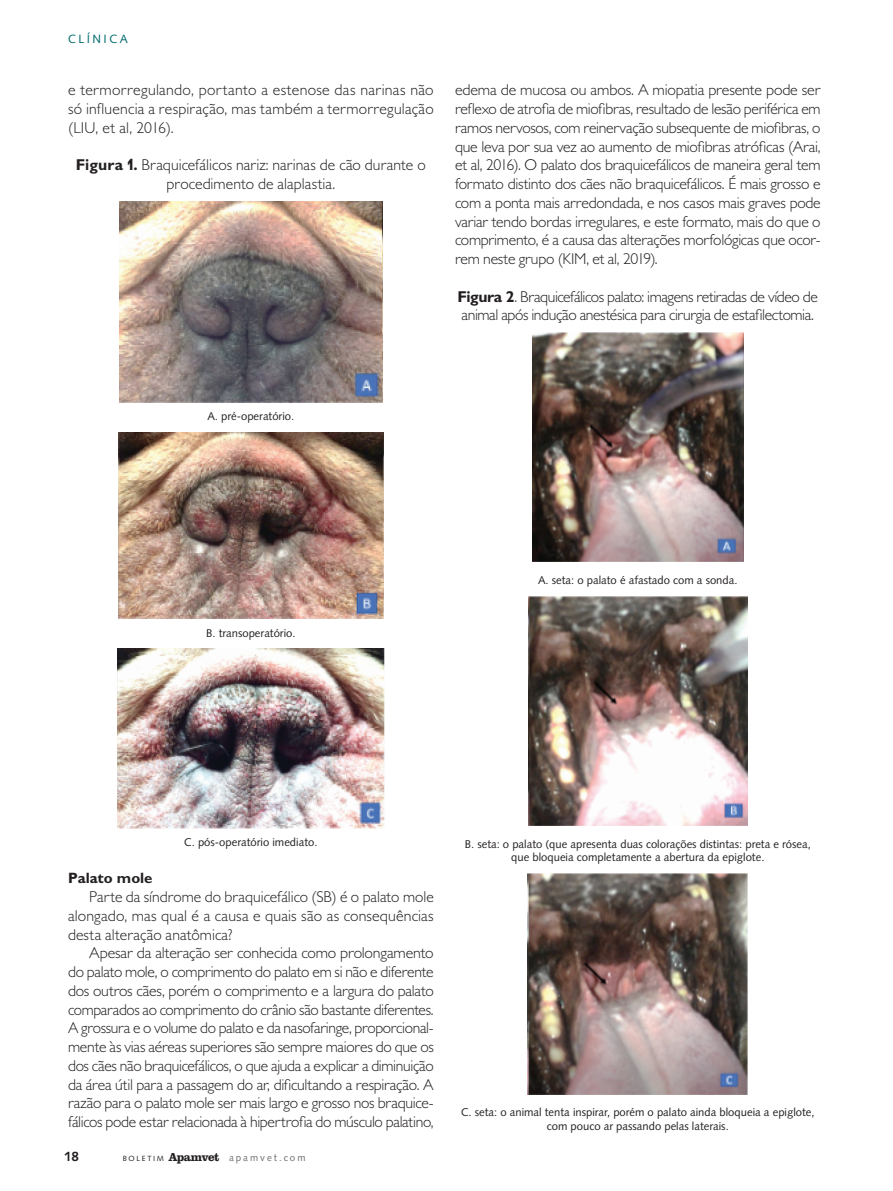
<style>
.page{position:relative;width:893px;height:1191px;background:#fff}
.page>*{position:absolute;margin:0;border:0;box-sizing:border-box;transform-origin:0 0}
.t1{font:300 15.75px/18.8px "Gill Sans MT Pro";letter-spacing:-.015em;color:#231f20;text-align:justify}
.t2{font:300 15.75px/18.8px "Gill Sans MT Pro";letter-spacing:.005em;color:#231f20;text-align:center}
.t3{font:700 15px "Gill Sans MT Pro";color:#231f20}
.t4{font:700 13.5px "Syntax LT Std";color:#231f20}
.t5{font:12px "Syntax LT Std";letter-spacing:.2em;color:#006b6d}
.t6{font:11.25px/13.5px "Syntax LT Std";color:#231f20;text-align:center}
.t7{font:9.75px "Syntax LT Std";letter-spacing:.2em;color:#6c6d70}
.s1{font-weight:700}
.s2{font-weight:700;font-size:23.85px}
.s3{font-size:7.5px;color:#231f20}
.s4{font-family:"Clarendon LT Std";font-weight:700;font-size:12px;color:#231f20}
</style>
<div class="page">
<img style="left:120px;top:201px;width:262px;height:201px">
<img style="left:119px;top:432px;width:264px;height:187px">
<img style="left:117px;top:648px;width:268px;height:180px">
<img style="left:532px;top:332px;width:211px;height:230px">
<img style="left:528px;top:596px;width:219px;height:229px">
<img style="left:528px;top:873px;width:220px;height:221px">
<p class="t5" style="left:68px;top:31px;width:61px">CLÍNICA</p>
<p class="t1" style="left:68px;top:80px;width:367px">e termorregulando, portanto a estenose das narinas não só influencia a respiração, mas também a termorregulação (LIU, et al, 2016).</p>
<p class="t2" style="left:76px;top:155px;width:351px"><span class="s1">Figura</span> <span class="s2">1</span><span class="s1">.</span> Braquicefálicos nariz: narinas de cão durante o procedimento de alaplastia.</p>
<p class="t1" style="left:455px;top:80px;width:367px">edema de mucosa ou ambos. A miopatia presente pode ser reflexo de atrofia de miofibras, resultado de lesão periférica em ramos nervosos, com reinervação subsequente de miofibras, o que leva por sua vez ao aumento de miofibras atróficas (Arai, et al, 2016). O palato dos braquicefálicos de maneira geral tem formato distinto dos cães não braquicefálicos. É mais grosso e com a ponta mais arredondada, e nos casos mais graves pode variar tendo bordas irregulares, e este formato, mais do que o comprimento, é a causa das alterações morfológicas que ocor&shy;rem neste grupo (KIM, et al, 2019).</p>
<p class="t1" style="left:458px;top:287px;width:362px"><span class="s1">Figura 2</span>. Braquicefálicos palato: imagens retiradas de vídeo de animal após indução anestésica para cirurgia de estafilectomia.</p>
<p class="t6" style="left:207px;top:409px;width:88px">A. pré-operatório.</p>
<p class="t6" style="left:206px;top:626px;width:91px">B. transoperatório.</p>
<p class="t6" style="left:538px;top:573px;width:201px">A. seta: o palato é afastado com a sonda.</p>
<p class="t6" style="left:184px;top:835px;width:135px">C. pós-operatório imediato.</p>
<p class="t3" style="left:68px;top:869px;width:86px">Palato mole</p>
<p class="t1" style="left:68px;top:887px;width:367px;text-indent:21px">Parte da síndrome do braquicefálico (SB) é o palato mole alongado, mas qual é a causa e quais são as consequências desta alteração anatômica?</p>
<p class="t1" style="left:68px;top:943px;width:367px;text-indent:21px">Apesar da alteração ser conhecida como prolongamento do palato mole, o comprimento do palato em si não e diferente dos outros cães, porém o comprimento e a largura do palato comparados ao comprimento do crânio são bastante diferentes.<br>A grossura e o volume do palato e da nasofaringe, proporcional&shy;mente às vias aéreas superiores são sempre maiores do que os dos cães não braquicefálicos, o que ajuda a explicar a diminuição da área útil para a passagem do ar, dificultando a respiração. A razão para o palato mole ser mais largo e grosso nos braquice&shy;fálicos pode estar relacionada à hipertrofia do músculo palatino,</p>
<p class="t4" style="left:64px;top:1148px;width:16px">18</p>
<p class="t7" style="left:123px;top:1151px;width:184px"><span class="s3">BOLETIM</span> <span class="s4">Apamvet</span> apamvet.com</p>
<p class="t6" style="left:465px;top:837px;width:347px">B. seta: o palato (que apresenta duas colorações distintas: preta e rósea, que bloqueia completamente a abertura da epiglote.</p>
<p class="t6" style="left:461px;top:1105px;width:355px">C. seta: o animal tenta inspirar, porém o palato ainda bloqueia a epiglote, com pouco ar passando pelas laterais.</p>
</div>
